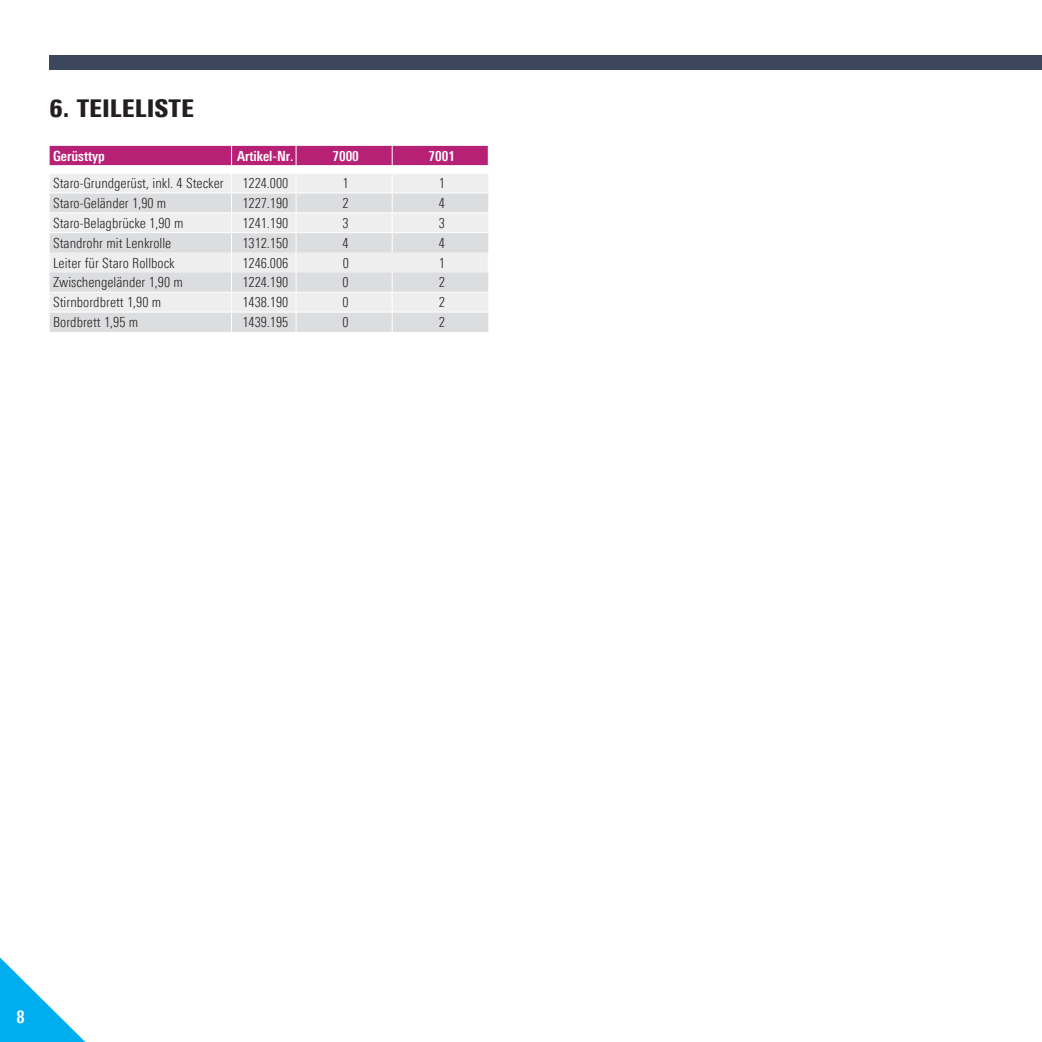
<style>
.page{position:relative;width:1042px;height:1042px;background:#fff}
.page>*{position:absolute;margin:0;border:0;box-sizing:border-box;transform-origin:0 0}
.t1{font:900 24.5px "Linotype Univers 820 Cn";color:#231f20}
.t2{font:700 17.5px "Linotype Univers 620 Cn";color:#fff}
.Zentriert{font:300 14px "Linotype Univers 320 Cn";color:#231f20}
.Zentriert-2{font:700 14px "Linotype Univers 620 Cn";color:#fff}
</style>
<div class="page">
<div style="left:50px;top:55px;width:992px;height:15px;background:#3c475e"></div>
<svg style="left:0;top:957px;width:86px;height:85px"></svg>
<svg style="left:50px;top:146px;width:439px;height:186px;background:#e2d3dd"></svg>
<p class="t1" style="left:50px;top:93px;width:146px">6. TEILELISTE</p>
<p class="Zentriert-2" style="left:53px;top:147px;width:53px">Gerüsttyp</p>
<p class="Zentriert-2" style="left:237px;top:147px;width:58px">Artikel-Nr.</p>
<p class="Zentriert-2" style="left:332px;top:147px;width:28px">7000</p>
<p class="Zentriert-2" style="left:428px;top:147px;width:28px">7001</p>
<p class="Zentriert" style="left:53px;top:175px;width:172px">Staro-Grundgerüst, inkl. 4 Stecker</p>
<p class="Zentriert" style="left:242px;top:175px;width:47px">1224.000</p>
<p class="Zentriert" style="left:343px;top:175px;width:8px">1</p>
<p class="Zentriert" style="left:439px;top:175px;width:8px">1</p>
<p class="Zentriert" style="left:53px;top:195px;width:115px">Staro-Geländer 1,90 m</p>
<p class="Zentriert" style="left:242px;top:195px;width:47px">1227.190</p>
<p class="Zentriert" style="left:343px;top:195px;width:8px">2</p>
<p class="Zentriert" style="left:439px;top:195px;width:8px">4</p>
<p class="Zentriert" style="left:53px;top:215px;width:132px">Staro-Belagbrücke 1,90 m</p>
<p class="Zentriert" style="left:242px;top:215px;width:47px">1241.190</p>
<p class="Zentriert" style="left:343px;top:215px;width:8px">3</p>
<p class="Zentriert" style="left:439px;top:215px;width:8px">3</p>
<p class="Zentriert" style="left:53px;top:235px;width:120px">Standrohr mit Lenkrolle</p>
<p class="Zentriert" style="left:242px;top:235px;width:47px">1312.150</p>
<p class="Zentriert" style="left:343px;top:235px;width:8px">4</p>
<p class="Zentriert" style="left:439px;top:235px;width:8px">4</p>
<p class="Zentriert" style="left:53px;top:254px;width:123px">Leiter für Staro Rollbock</p>
<p class="Zentriert" style="left:242px;top:254px;width:47px">1246.006</p>
<p class="Zentriert" style="left:343px;top:254px;width:8px">0</p>
<p class="Zentriert" style="left:439px;top:254px;width:8px">1</p>
<p class="Zentriert" style="left:53px;top:274px;width:131px">Zwischengeländer 1,90 m</p>
<p class="Zentriert" style="left:242px;top:274px;width:47px">1224.190</p>
<p class="Zentriert" style="left:343px;top:274px;width:8px">0</p>
<p class="Zentriert" style="left:439px;top:274px;width:8px">2</p>
<p class="Zentriert" style="left:53px;top:294px;width:110px">Stirnbordbrett 1,90 m</p>
<p class="Zentriert" style="left:242px;top:294px;width:47px">1438.190</p>
<p class="Zentriert" style="left:343px;top:294px;width:8px">0</p>
<p class="Zentriert" style="left:439px;top:294px;width:8px">2</p>
<p class="Zentriert" style="left:53px;top:314px;width:87px">Bordbrett 1,95 m</p>
<p class="Zentriert" style="left:242px;top:314px;width:47px">1439.195</p>
<p class="Zentriert" style="left:343px;top:314px;width:8px">0</p>
<p class="Zentriert" style="left:439px;top:314px;width:8px">2</p>
<p class="t2" style="left:17px;top:1006px;width:10px">8</p>
</div>
